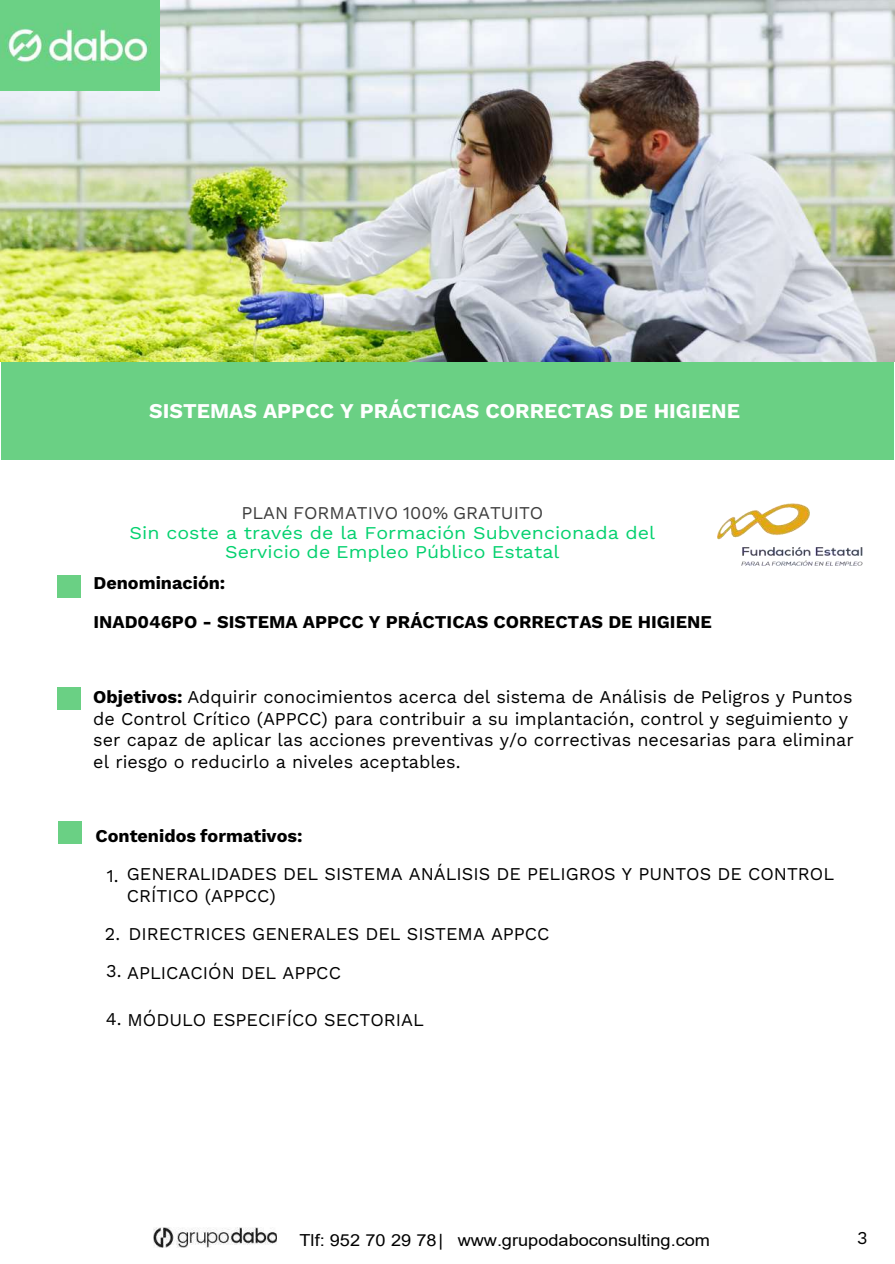
<style>
.page{position:relative;width:895px;height:1264px;background:#fff}
.page>*{position:absolute;margin:0;border:0;box-sizing:border-box;transform-origin:0 0}
.t1{font:700 21px "Work Sans";color:#fff}
.t2{font:18px/21.6px "Work Sans";color:#000}
.t3{font:18px/19.6px "Work Sans";color:#04d16f;text-align:center;scale:1.09 1}
.t4{font:700 18px "Work Sans";color:#000}
.t5{font:700 18px "Work Sans";color:#000}
.t6{font:18px "Work Sans";color:#3e3e3e}
.t7{font:16.5px "Arial";color:#000;scale:1.1 1}
.s1{font-weight:700}
</style>
<div class="page">
<img style="left:154px;top:1227px;width:122px;height:20px">
<div style="left:1px;top:361px;width:892px;height:99px;background:#6ad084"></div>
<img style="left:717px;top:503px;width:144px;height:62px">
<div style="left:57px;top:687px;width:23px;height:22px;background:#6ad084"></div>
<div style="left:58px;top:575px;width:23px;height:22px;background:#6ad084"></div>
<div style="left:58px;top:821px;width:24px;height:23px;background:#6ad084"></div>
<img style="left:0;top:0;width:894px;height:362px">
<img style="left:0;top:0;width:159px;height:91px">
<p class="t1" style="left:149px;top:395px;width:592px">SISTEMAS APPCC Y PRÁCTICAS CORRECTAS DE HIGIENE</p>
<p class="t6" style="left:241px;top:499px;width:303px">PLAN FORMATIVO 100% GRATUITO</p>
<p class="t3" style="left:129px;top:522px;width:483px">Sin coste a través de la Formación Subvencionada del<br>Servicio de Empleo Público Estatal</p>
<p class="t5" style="left:93px;top:569px;width:133px">Denominación:</p>
<p class="t4" style="left:93px;top:608px;width:619px">INAD046PO - SISTEMA APPCC Y PRÁCTICAS CORRECTAS DE HIGIENE</p>
<p class="t2" style="left:93px;top:685px;width:761px"><span class="s1">Objetivos:</span> Adquirir conocimientos acerca del sistema de Análisis de Peligros y Puntos de Control Crítico (APPCC) para contribuir a su implantación, control y seguimiento y ser capaz de aplicar las acciones preventivas y/o correctivas necesarias para eliminar el riesgo o reducirlo a niveles aceptables.</p>
<p class="t5" style="left:95px;top:822px;width:208px">Contenidos formativos:</p>
<p class="t2" style="left:127px;top:862px;width:708px;text-indent:-20px">1. GENERALIDADES DEL SISTEMA ANÁLISIS DE PELIGROS Y PUNTOS DE CONTROL<br>CRÍTICO (APPCC)</p>
<p class="t2" style="left:105px;top:922px;width:446px">2. DIRECTRICES GENERALES DEL SISTEMA APPCC</p>
<p class="t2" style="left:106px;top:961px;width:236px">3. APLICACIÓN DEL APPCC</p>
<p class="t2" style="left:106px;top:1008px;width:319px">4. MÓDULO ESPECIFÍCO SECTORIAL</p>
<p class="t7" style="left:299px;top:1228px;width:374px">Tlf: 952 70 29 78| www.grupodaboconsulting.com</p>
<p class="t2" style="left:856px;top:1226px;width:12px">3</p>
</div>
